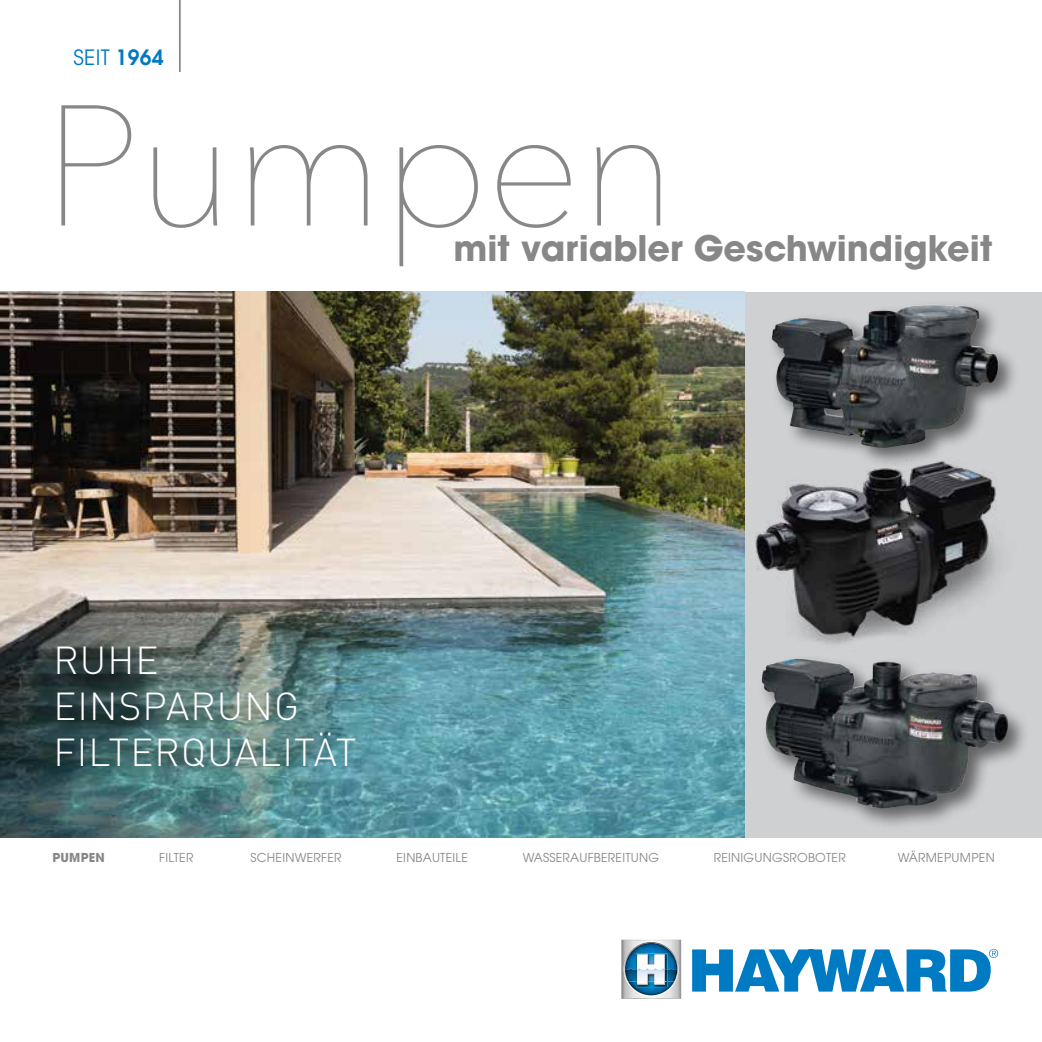
<style>
.page{position:relative;width:1042px;height:1042px;background:#fff}
.page>*{position:absolute;margin:0;border:0;box-sizing:border-box;transform-origin:0 0}
.t1{font:200 169.75px "Avenir Next";letter-spacing:-.01em;color:#878787}
.t2{font:300 38.5px/46.2px "DIN Pro";letter-spacing:.03em;color:#fff}
.t3{font:700 35px "ITC Avant Garde Pro";color:#878787}
.t4{font:21px "ITC Avant Garde Pro";color:#0079c1}
.t5{font:12.25px "ITC Avant Garde Pro";letter-spacing:.02em;color:#878787}
.t6{font:700 12.25px "ITC Avant Garde Pro";letter-spacing:.02em;color:#878787}
.s1{font-family:"ITC Avant Garde Std";font-weight:600}
</style>
<div class="page">
<div style="left:744px;top:292px;width:298px;height:545px;background:#cfd0d2"></div>
<img style="left:0;top:292px;width:744px;height:545px">
<svg style="left:692px;top:949px;width:306px;height:42px"></svg>
<img style="left:621px;top:939px;width:60px;height:60px">
<img style="left:624px;top:942px;width:54px;height:54px">
<img style="left:621px;top:940px;width:60px;height:1px">
<img style="left:625px;top:981px;width:3px;height:14px">
<img style="left:625px;top:943px;width:52px;height:25px">
<img style="left:628px;top:981px;width:46px;height:14px">
<img style="left:625px;top:968px;width:52px;height:13px">
<img style="left:636px;top:953px;width:31px;height:34px">
<svg style="left:637px;top:954px;width:29px;height:30px"></svg>
<hr style="left:179px;top:0;width:2px;height:72px;background:#878787">
<div style="left:767px;top:300px;width:252px;height:169px;background:#000;opacity:.53"></div>
<img style="left:772px;top:305px;width:227px;height:134px">
<img style="left:737px;top:439px;width:282px;height:212px">
<div style="left:757px;top:653px;width:273px;height:177px;background:#000;opacity:.53"></div>
<img style="left:761px;top:658px;width:247px;height:150px">
<h3 class="t4" style="left:74px;top:44px;width:91px">SEIT <span class="s1">1964</span></h3>
<h1 class="t1" style="left:43px;top:23px;width:634px">Pumpen</h1>
<h3 class="t3" style="left:453px;top:224px;width:540px">mit variabler Geschwindigkeit</h3>
<h2 class="t2" style="left:53px;top:635px;width:305px">RUHE<br>EINSPARUNG<br>FILTERQUALITÄT</h2>
<p class="t6" style="left:52px;top:849px;width:54px">PUMPEN</p>
<p class="t5" style="left:159px;top:849px;width:36px">FILTER</p>
<p class="t5" style="left:250px;top:849px;width:93px">SCHEINWERFER</p>
<p class="t5" style="left:396px;top:849px;width:73px">EINBAUTEILE</p>
<p class="t5" style="left:523px;top:849px;width:138px">WASSERAUFBEREITUNG</p>
<p class="t5" style="left:714px;top:849px;width:134px">REINIGUNGSROBOTER</p>
<p class="t5" style="left:898px;top:849px;width:98px">WÄRMEPUMPEN</p>
</div>
